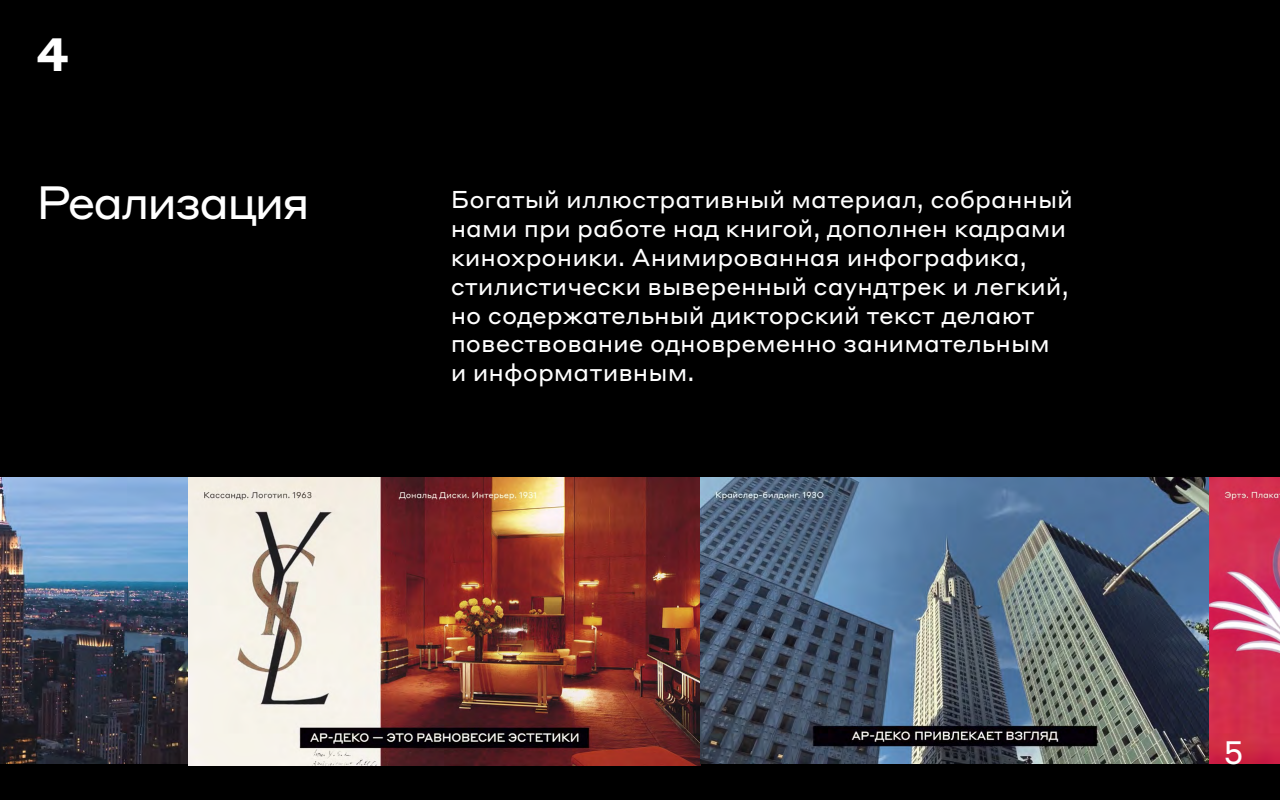
<style>
.page{position:relative;width:1280px;height:800px;background:#000}
.page>*{position:absolute;margin:0;border:0;box-sizing:border-box;transform-origin:0 0}
.t1{font:46px "Styrene ALC";letter-spacing:-.055em;color:#fff}
.t2{font:700 46px "Styrene ALC";color:#fff}
.t3{font:32px "Styrene ALC";color:#fff}
.t4{font:24px/28.8px "Styrene ALC";color:#fff}
</style>
<div class="page">
<img style="left:0;top:478px;width:188px;height:286px">
<img style="left:188px;top:478px;width:512px;height:288px">
<img style="left:700px;top:478px;width:580px;height:286px">
<p class="t2" style="left:36px;top:15px;width:35px">4</p>
<p class="t1" style="left:36px;top:163px;width:276px">Реализация</p>
<p class="t4" style="left:451px;top:183px;width:624px">Богатый иллюстративный материал, собранный нами при работе над книгой, дополнен кадрами кинохроники. Анимированная инфографика, стилистически выверенный саундтрек и легкий, но содержательный дикторский текст делают повествование одновременно занимательным<br>и информативным.</p>
<p class="t3" style="left:1223px;top:726px;width:22px">5</p>
</div>
